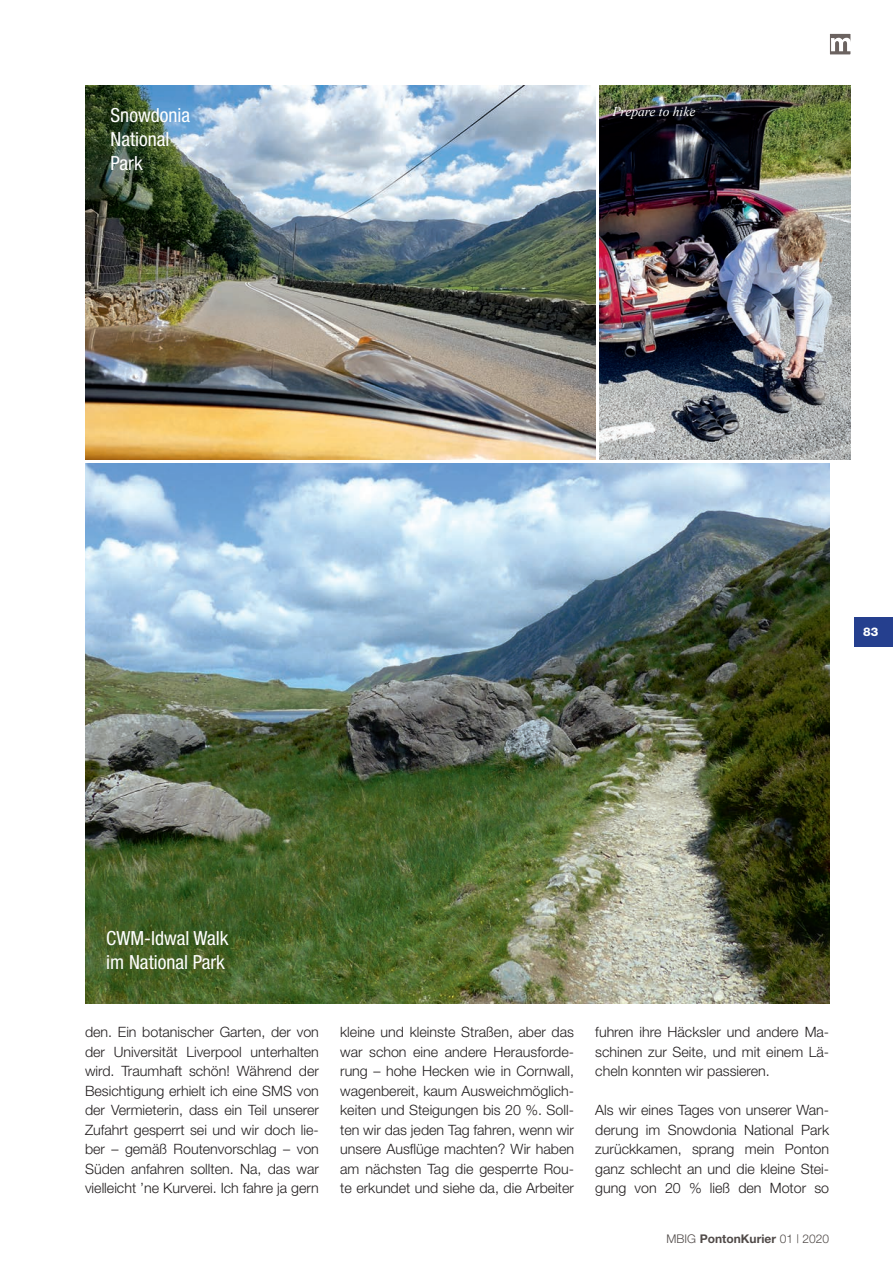
<style>
.page{position:relative;width:893px;height:1263px;background:#fff}
.page>*{position:absolute;margin:0;border:0;box-sizing:border-box;transform-origin:0 0}
.t1{font:condensed 19.5px/24px "Helvetica Neue";color:#fff}
.t2{font:300 14.25px/19.5px "Helvetica Neue";color:#231f20;text-align:justify}
.t3{font:italic 13.5px "Times New Roman";color:#fff}
.t4{font:700 12px "Helvetica Neue";color:#504a48}
.t5{font:800 12px "Helvetica Neue";color:#fff}
.s1{font-weight:300}
</style>
<div class="page">
<div style="left:855px;top:617px;width:38px;height:29px;background:#253f8e"></div>
<svg style="left:831px;top:35px;width:18px;height:18px"></svg>
<div style="left:829px;top:33px;width:22px;height:22px;border:1px solid #fff"></div>
<svg style="left:831px;top:38px;width:20px;height:13px"></svg>
<img style="left:85px;top:85px;width:510px;height:374px">
<img style="left:85px;top:463px;width:744px;height:540px">
<img style="left:600px;top:85px;width:250px;height:374px">
<h1 class="t1" style="left:111px;top:103px;width:81px">Snowdonia<br>National<br>Park</h1>
<p class="t3" style="left:612px;top:102px;width:84px">Prepare to hike</p>
<p class="t5" style="left:863px;top:625px;width:17px">83</p>
<h1 class="t1" style="left:106px;top:925px;width:124px">CWM-Idwal Walk im National Park</h1>
<p class="t2" style="left:85px;top:1022px;width:235px">den. Ein botanischer Garten, der von der Universität Liverpool unterhalten wird. Traumhaft schön! Während der Besichtigung erhielt ich eine SMS von der Vermieterin, dass ein Teil unserer Zufahrt gesperrt sei und wir doch lie&shy;ber – gemäß Routenvorschlag – von Süden anfahren sollten. Na, das war vielleicht ’ne Kurverei. Ich fahre ja gern</p>
<p class="t2" style="left:340px;top:1022px;width:235px">kleine und kleinste Straßen, aber das war schon eine andere Herausforde&shy;rung – hohe Hecken wie in Cornwall, wagenbereit, kaum Ausweichmöglich&shy;keiten und Steigungen bis 20 %. Soll&shy;ten wir das jeden Tag fahren, wenn wir unsere Ausflüge machten? Wir haben am nächsten Tag die gesperrte Rou&shy;te erkundet und siehe da, die Arbeiter</p>
<p class="t2" style="left:595px;top:1022px;width:235px">fuhren ihre Häcksler und andere Ma&shy;schinen zur Seite, und mit einem Lä&shy;cheln konnten wir passieren.</p>
<p class="t2" style="left:595px;top:1100px;width:235px">Als wir eines Tages von unserer Wan&shy;derung im Snowdonia National Park zurückkamen, sprang mein Ponton ganz schlecht an und die kleine Stei&shy;gung von 20 % ließ den Motor so</p>
<p class="t4" style="left:666px;top:1231px;width:164px"><span class="s1">MBIG</span> PontonKurier <span class="s1">01 | 2020</span></p>
</div>
